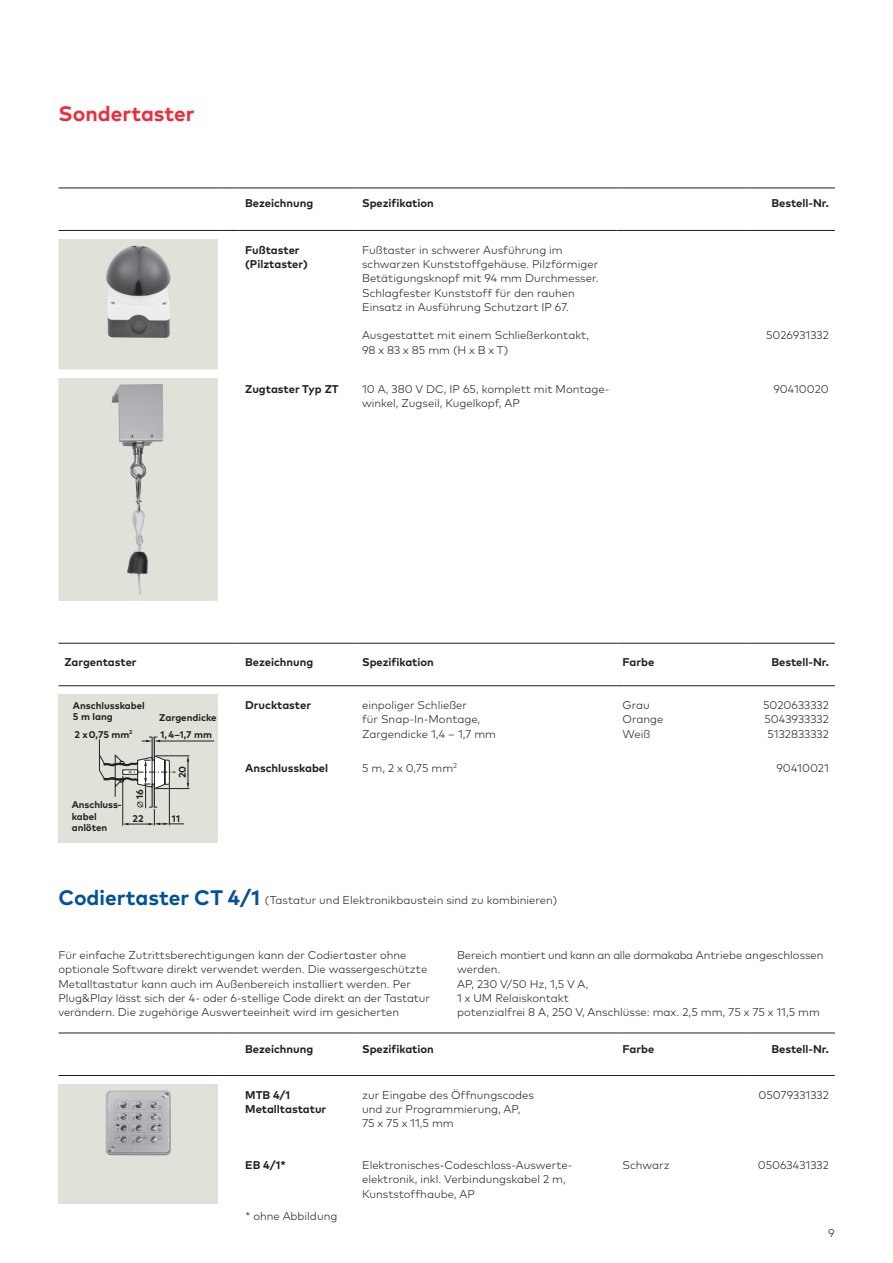
<style>
.page{position:relative;width:893px;height:1263px;background:#fff}
.page>*{position:absolute;margin:0;border:0;box-sizing:border-box;transform-origin:0 0}
.t1{font:700 21px "Mark Pro";color:#ee2c3b}
.t2{font:300 11.25px/14.2px "Mark Pro";color:#231f20}
.t3{font:700 11.25px/14.2px "Mark Pro";color:#231f20}
.t4{font:700 9.75px/11.2px "Mark Pro";letter-spacing:-.005em;color:#231f20}
.t5{font:700 9.75px "Mark Pro";color:#231f20}
.s1{font-weight:400;font-size:8.25px}
.s2{font-weight:700;font-size:21px;color:#01519b}
</style>
<div class="page">
<div style="left:58px;top:239px;width:160px;height:362px;background:#e2e1d9"></div>
<hr style="left:58px;top:188px;width:160px;height:1px;background:#231f20">
<svg style="left:218px;top:188px;width:21px;height:1px"></svg>
<hr style="left:239px;top:188px;width:117px;height:1px;background:#231f20">
<hr style="left:356px;top:188px;width:261px;height:1px;background:#231f20">
<hr style="left:617px;top:188px;width:133px;height:1px;background:#231f20">
<hr style="left:750px;top:188px;width:85px;height:1px;background:#231f20">
<hr style="left:58px;top:230px;width:160px;height:1px;background:#231f20">
<svg style="left:218px;top:230px;width:21px;height:1px"></svg>
<hr style="left:239px;top:230px;width:117px;height:1px;background:#231f20">
<hr style="left:356px;top:230px;width:261px;height:1px;background:#231f20">
<hr style="left:617px;top:230px;width:133px;height:1px;background:#231f20">
<hr style="left:750px;top:230px;width:85px;height:1px;background:#231f20">
<img style="left:105px;top:246px;width:66px;height:92px">
<img style="left:112px;top:384px;width:51px;height:211px">
<div style="left:58px;top:694px;width:160px;height:149px;background:#e2e1d9"></div>
<hr style="left:58px;top:643px;width:160px;height:1px;background:#231f20">
<svg style="left:218px;top:643px;width:21px;height:1px"></svg>
<hr style="left:239px;top:643px;width:117px;height:1px;background:#231f20">
<hr style="left:356px;top:643px;width:261px;height:1px;background:#231f20">
<hr style="left:617px;top:643px;width:133px;height:1px;background:#231f20">
<hr style="left:750px;top:643px;width:85px;height:1px;background:#231f20">
<hr style="left:58px;top:685px;width:160px;height:1px;background:#231f20">
<svg style="left:218px;top:685px;width:21px;height:1px"></svg>
<hr style="left:239px;top:685px;width:117px;height:1px;background:#231f20">
<hr style="left:356px;top:685px;width:261px;height:1px;background:#231f20">
<hr style="left:617px;top:685px;width:133px;height:1px;background:#231f20">
<hr style="left:750px;top:685px;width:85px;height:1px;background:#231f20">
<svg style="left:99px;top:737px;width:116px;height:88px"></svg>
<div style="left:58px;top:1084px;width:160px;height:120px;background:#e2e1d9"></div>
<hr style="left:58px;top:1033px;width:160px;height:1px;background:#231f20">
<svg style="left:218px;top:1033px;width:21px;height:1px"></svg>
<hr style="left:239px;top:1033px;width:117px;height:1px;background:#231f20">
<hr style="left:356px;top:1033px;width:261px;height:1px;background:#231f20">
<hr style="left:617px;top:1033px;width:133px;height:1px;background:#231f20">
<hr style="left:750px;top:1033px;width:85px;height:1px;background:#231f20">
<hr style="left:58px;top:1075px;width:160px;height:1px;background:#231f20">
<svg style="left:218px;top:1075px;width:21px;height:1px"></svg>
<hr style="left:239px;top:1075px;width:117px;height:1px;background:#231f20">
<hr style="left:356px;top:1075px;width:261px;height:1px;background:#231f20">
<hr style="left:617px;top:1075px;width:133px;height:1px;background:#231f20">
<hr style="left:750px;top:1075px;width:85px;height:1px;background:#231f20">
<img style="left:106px;top:1090px;width:65px;height:65px">
<h1 class="t1" style="left:58px;top:98px;width:138px">Sondertaster</h1>
<p class="t3" style="left:245px;top:195px;width:70px">Bezeichnung</p>
<p class="t3" style="left:362px;top:195px;width:73px">Spezifikation</p>
<p class="t3" style="left:771px;top:195px;width:59px">Bestell-Nr.</p>
<p class="t3" style="left:245px;top:242px;width:64px">Fußtaster (Pilztaster)</p>
<p class="t2" style="left:362px;top:242px;width:238px">Fußtaster in schwerer Ausführung im schwarzen Kunststoffgehäuse. Pilzförmiger Betätigungsknopf mit 94 mm Durchmesser.<br>Schlagfester Kunststoff für den rauhen Einsatz in Ausführung Schutzart IP 67.</p>
<p class="t2" style="left:362px;top:327px;width:229px">Ausgestattet mit einem Schließerkontakt,<br>98 x 83 x 85 mm (H x B x T)</p>
<p class="t2" style="left:766px;top:327px;width:64px">5026931332</p>
<p class="t3" style="left:245px;top:381px;width:95px">Zugtaster Typ ZT</p>
<p class="t2" style="left:362px;top:381px;width:249px">10 A, 380 V DC, IP 65, komplett mit Montage&shy;winkel, Zugseil, Kugelkopf, AP</p>
<p class="t2" style="left:773px;top:381px;width:57px">90410020</p>
<p class="t3" style="left:64px;top:654px;width:74px">Zargentaster</p>
<p class="t3" style="left:245px;top:654px;width:70px">Bezeichnung</p>
<p class="t3" style="left:362px;top:654px;width:73px">Spezifikation</p>
<p class="t3" style="left:623px;top:654px;width:33px">Farbe</p>
<p class="t3" style="left:771px;top:654px;width:59px">Bestell-Nr.</p>
<p class="t4" style="left:73px;top:699px;width:73px">Anschlusskabel<br>5 m lang</p>
<p class="t3" style="left:245px;top:697px;width:67px">Drucktaster</p>
<p class="t2" style="left:362px;top:697px;width:135px">einpoliger Schließer<br>für Snap-In-Montage,<br>Zargendicke 1,4 – 1,7 mm</p>
<p class="t2" style="left:623px;top:697px;width:42px">Grau<br>Orange<br>Weiß</p>
<p class="t2" style="left:763px;top:697px;width:67px;text-align:justify">5020633332<br>5043933332<br>5132833332</p>
<p class="t3" style="left:245px;top:760px;width:85px">Anschlusskabel</p>
<p class="t2" style="left:362px;top:760px;width:97px">5 m, 2 x 0,75 mm<sup>2</sup></p>
<p class="t2" style="left:776px;top:760px;width:54px">90410021</p>
<p class="t4" style="left:159px;top:711px;width:59px">Zargendicke</p>
<p class="t5" style="left:74px;top:731px;width:59px">2 x0,75 mm<sup>2</sup></p>
<p class="t5" style="left:161px;top:731px;width:53px">1, 4–1,7 mm</p>
<p class="t5" style="left:179px;top:778px;width:14px;rotate:-90deg">20</p>
<p class="t4" style="left:72px;top:798px;width:51px">Anschluss&shy;kabel anlöten</p>
<p class="t5" style="left:136px;top:808px;width:20px;rotate:-90deg"><span class="s1">Ø</span> 16</p>
<p class="t5" style="left:133px;top:815px;width:12px">22</p>
<p class="t5" style="left:172px;top:815px;width:10px">11</p>
<p class="t2" style="left:58px;top:892px;width:500px"><span class="s2">Codiertaster CT 4/1</span> (Tastatur und Elektronikbaustein sind zu kombinieren)</p>
<p class="t2" style="left:58px;top:947px;width:373px">Für einfache Zutrittsberechtigungen kann der Codiertaster ohne optionale Software direkt verwendet werden. Die wassergeschützte Metalltastatur kann auch im Außenbereich installiert werden. Per Plug&amp;Play lässt sich der 4- oder 6-stellige Code direkt an der Tastatur verändern. Die zugehörige Auswerteeinheit wird im gesicherten</p>
<p class="t2" style="left:457px;top:947px;width:368px">Bereich montiert und kann an alle dormakaba Antriebe angeschlossen werden.<br>AP, 230 V/50 Hz, 1,5 V A,<br>1 x UM Relaiskontakt<br>potenzialfrei 8 A, 250 V, Anschlüsse: max. 2,5 mm, 75 x 75 x 11,5 mm</p>
<p class="t3" style="left:245px;top:1041px;width:70px">Bezeichnung</p>
<p class="t3" style="left:362px;top:1041px;width:73px">Spezifikation</p>
<p class="t3" style="left:623px;top:1041px;width:33px">Farbe</p>
<p class="t3" style="left:771px;top:1041px;width:59px">Bestell-Nr.</p>
<p class="t3" style="left:245px;top:1087px;width:83px">MTB 4/1<br>Metalltastatur</p>
<p class="t2" style="left:362px;top:1087px;width:173px">zur Eingabe des Öffnungscodes und zur Programmierung, AP,<br>75 x 75 x 11,5 mm</p>
<p class="t2" style="left:758px;top:1087px;width:72px">05079331332</p>
<p class="t3" style="left:245px;top:1157px;width:42px">EB 4/1*</p>
<p class="t2" style="left:362px;top:1157px;width:212px">Elektronisches-Codeschloss-Auswerte&shy;elektronik, inkl. Verbindungskabel 2 m,<br>Kunststoffhaube, AP</p>
<p class="t2" style="left:623px;top:1157px;width:49px">Schwarz</p>
<p class="t2" style="left:758px;top:1157px;width:73px">05063431332</p>
<p class="t2" style="left:246px;top:1208px;width:93px">* ohne Abbildung</p>
<p class="t2" style="left:828px;top:1225px;width:8px">9</p>
</div>
